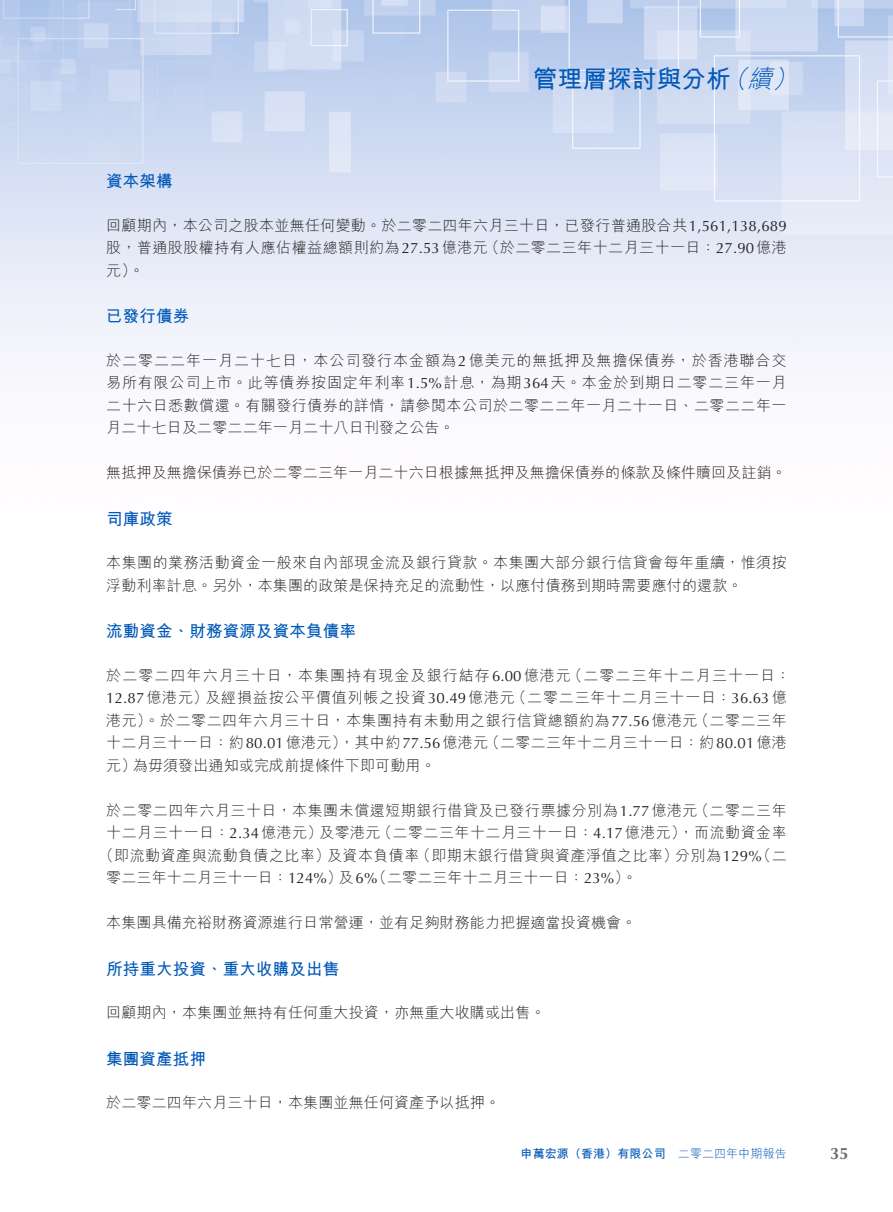
<style>
.page{position:relative;width:893px;height:1212px;background:#fff}
.page>*{position:absolute;margin:0;border:0;box-sizing:border-box;transform-origin:0 0}
.t1{font:700 24.75px "M Hei HK";color:#0058b8}
.t2{font:700 16.5px "M Hei HK";letter-spacing:.01em;color:#0058b8}
.t3{font:700 16.5px "Optima LT Pro";color:#6c6d70}
.t4{font:300 15px/22.5px "M Hei HK";letter-spacing:.03em;color:#231f20;text-align:justify}
.t5{font:300 15px "M Hei HK";letter-spacing:.01em;color:#231f20}
.t6{font:700 12px "M Hei HK";letter-spacing:.01em;color:#0058b8}
.s1{font-weight:300;font-style:italic}
.s2{font-family:"Optima LT Pro";font-weight:400}
.s3{font-weight:300}
</style>
<div class="page">
<img style="left:0;top:0;width:893px;height:351px">
<h1 class="t1" style="left:533px;top:61px;width:273px">管理層探討與分析<span class="s1">（續）</span></h1>
<p class="t2" style="left:106px;top:169px;width:68px">資本架構</p>
<p class="t4" style="left:106px;top:213px;width:682px">回顧期內，本公司之股本並無任何變動。於二零二四年六月三十日，已發行普通股合共<span class="s2">1,561,138,689</span>股，普通股股權持有人應佔權益總額則約為<span class="s2">27.53</span>億港元（於二零二三年十二月三十一日：<span class="s2">27.90</span>億港元）。</p>
<p class="t2" style="left:106px;top:304px;width:85px">已發行債券</p>
<p class="t4" style="left:106px;top:348px;width:682px">於二零二二年一月二十七日，本公司發行本金額為<span class="s2">2</span>億美元的無抵押及無擔保債券，於香港聯合交易所有限公司上市。此等債券按固定年利率<span class="s2">1.5%</span>計息，為期<span class="s2">364</span>天。本金於到期日二零二三年一月二十六日悉數償還。有關發行債券的詳情，請參閱本公司於二零二二年一月二十一日、二零二二年一月二十七日及二零二二年一月二十八日刊發之公告。</p>
<p class="t5" style="left:106px;top:462px;width:682px">無抵押及無擔保債券已於二零二三年一月二十六日根據無抵押及無擔保債券的條款及條件贖回及註銷。</p>
<p class="t2" style="left:106px;top:506px;width:68px">司庫政策</p>
<p class="t4" style="left:106px;top:551px;width:682px">本集團的業務活動資金一般來自內部現金流及銀行貸款。本集團大部分銀行信貸會每年重續，惟須按浮動利率計息。另外，本集團的政策是保持充足的流動性，以應付債務到期時需要應付的還款。</p>
<p class="t2" style="left:106px;top:619px;width:251px">流動資金、財務資源及資本負債率</p>
<p class="t4" style="left:106px;top:663px;width:686px;text-align:left">於二零二四年六月三十日，本集團持有現金及銀行結存<span class="s2">6.00</span>億港元（二零二三年十二月三十一日：<span class="s2">12.87</span>億港元）及經損益按公平價值列帳之投資<span class="s2">30.49</span>億港元（二零二三年十二月三十一日：<span class="s2">36.63</span>億港元）。於二零二四年六月三十日，本集團持有未動用之銀行信貸總額約為<span class="s2">77.56</span>億港元（二零二三年十二月三十一日：約<span class="s2">80.01</span>億港元），其中約<span class="s2">77.56</span>億港元（二零二三年十二月三十一日：約<span class="s2">80.01</span>億港元）為毋須發出通知或完成前提條件下即可動用。</p>
<p class="t4" style="left:106px;top:798px;width:682px">於二零二四年六月三十日，本集團未償還短期銀行借貸及已發行票據分別為<span class="s2">1.77</span>億港元（二零二三年</p>
<p class="t4" style="left:106px;top:821px;width:682px">十二月三十一日：<span class="s2">2.34</span>億港元）及零港元（二零二三年十二月三十一日：<span class="s2">4.17</span>億港元），而流動資金率</p>
<p class="t4" style="left:99px;top:843px;width:689px">（即流動資產與流動負債之比率）及資本負債率（即期末銀行借貸與資產淨值之比率）分別為<span class="s2">129%</span>（二</p>
<p class="t5" style="left:106px;top:867px;width:532px">零二三年十二月三十一日：<span class="s2">124%</span>）及<span class="s2">6%</span>（二零二三年十二月三十一日：<span class="s2">23%</span>）。</p>
<p class="t5" style="left:106px;top:912px;width:532px">本集團具備充裕財務資源進行日常營運，並有足夠財務能力把握適當投資機會。</p>
<p class="t2" style="left:106px;top:956px;width:235px">所持重大投資、重大收購及出售</p>
<p class="t5" style="left:106px;top:1002px;width:441px">回顧期內，本集團並無持有任何重大投資，亦無重大收購或出售。</p>
<p class="t2" style="left:106px;top:1046px;width:101px">集團資產抵押</p>
<p class="t5" style="left:106px;top:1092px;width:395px">於二零二四年六月三十日，本集團並無任何資產予以抵押。</p>
<p class="t6" style="left:521px;top:1145px;width:268px">申萬宏源（香港）有限公司 <span class="s3">二零二四年中期報告</span></p>
<p class="t3" style="left:830px;top:1143px;width:20px">35</p>
</div>
